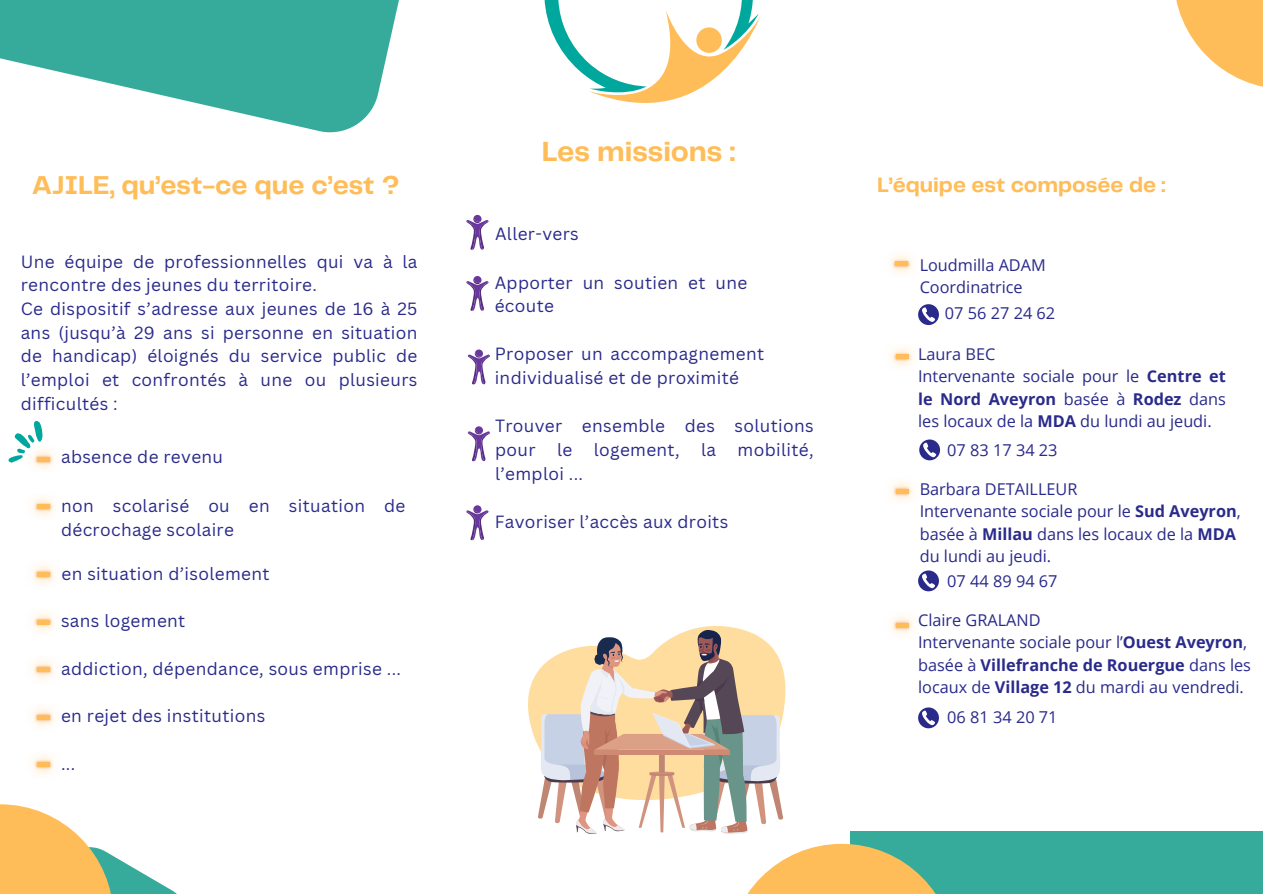
<style>
.page{position:relative;width:1263px;height:894px;background:#fff}
.page>*{position:absolute;margin:0;border:0;box-sizing:border-box;transform-origin:0 0}
.t1{font:700 28.8px "Telegraf";color:#ffbd59}
.t2{font:700 26.85px "Telegraf";color:#ffbd59}
.t3{font:700 21.6px "Telegraf";color:#ffbd59}
.t4{font:17.25px/23.7px "Canva Sans";letter-spacing:.02em;color:#2a2a8b}
.t5{font:16.35px "Open Sans";color:#2a2a8b}
.t6{font:16.2px/22.5px "Open Sans";color:#2a2a8b}
.s1{font-weight:700}
</style>
<div class="page">
<svg style="left:0;top:0;width:399px;height:132px;fill:#36ab9c"></svg>
<svg style="left:113px;top:856px;width:63px;height:37px"></svg>
<svg style="left:0;top:804px;width:113px;height:89px;fill:#ffbd59"></svg>
<div style="left:850px;top:831px;width:413px;height:62px;background:#36ab9c"></div>
<svg style="left:748px;top:843px;width:187px;height:50px;fill:#ffbd59"></svg>
<svg style="left:1176px;top:0;width:87px;height:87px;fill:#ffbd59"></svg>
<svg style="left:544px;top:0;width:217px;height:103px"></svg>
<svg style="left:466px;top:215px;width:22px;height:35px"></svg>
<svg style="left:466px;top:276px;width:22px;height:35px"></svg>
<svg style="left:467px;top:349px;width:23px;height:35px"></svg>
<svg style="left:467px;top:426px;width:23px;height:35px"></svg>
<svg style="left:466px;top:505px;width:22px;height:35px"></svg>
<img style="left:890px;top:254px;width:23px;height:20px">
<img style="left:893px;top:259px;width:17px;height:10px">
<div style="left:895px;top:261px;width:13px;height:5px;background:#ffbd59"></div>
<img style="left:893px;top:352px;width:18px;height:9px">
<div style="left:896px;top:354px;width:12px;height:5px;background:#ffbd59"></div>
<img style="left:893px;top:486px;width:18px;height:10px">
<hr style="left:896px;top:489px;width:12px;height:4px;background:#ffbd59">
<img style="left:893px;top:620px;width:18px;height:10px">
<div style="left:896px;top:622px;width:12px;height:5px;background:#ffbd59"></div>
<svg style="left:919px;top:439px;width:21px;height:21px"></svg>
<svg style="left:918px;top:304px;width:21px;height:21px"></svg>
<svg style="left:918px;top:570px;width:21px;height:21px"></svg>
<svg style="left:918px;top:707px;width:21px;height:21px"></svg>
<svg style="left:528px;top:626px;width:258px;height:120px"></svg>
<svg style="left:538px;top:628px;width:245px;height:206px"></svg>
<svg style="left:8px;top:421px;width:35px;height:42px"></svg>
<img style="left:26px;top:445px;width:28px;height:24px">
<img style="left:35px;top:454px;width:17px;height:10px">
<hr style="left:37px;top:457px;width:13px;height:4px;background:#ffbd59">
<img style="left:32px;top:497px;width:22px;height:20px">
<img style="left:35px;top:502px;width:17px;height:9px">
<div style="left:37px;top:504px;width:13px;height:5px;background:#ffbd59"></div>
<img style="left:32px;top:565px;width:22px;height:20px">
<img style="left:35px;top:569px;width:17px;height:10px">
<hr style="left:37px;top:572px;width:13px;height:4px;background:#ffbd59">
<img style="left:32px;top:612px;width:22px;height:20px">
<img style="left:35px;top:617px;width:17px;height:9px">
<div style="left:37px;top:619px;width:13px;height:5px;background:#ffbd59"></div>
<img style="left:32px;top:660px;width:22px;height:20px">
<img style="left:35px;top:664px;width:17px;height:10px">
<hr style="left:37px;top:667px;width:13px;height:4px;background:#ffbd59">
<img style="left:32px;top:707px;width:22px;height:20px">
<img style="left:35px;top:712px;width:17px;height:9px">
<div style="left:37px;top:714px;width:13px;height:5px;background:#ffbd59"></div>
<img style="left:32px;top:755px;width:22px;height:20px">
<img style="left:35px;top:759px;width:17px;height:10px">
<hr style="left:37px;top:762px;width:13px;height:4px;background:#ffbd59">
<p class="t2" style="left:32px;top:173px;width:369px">AJILE, qu’est-ce que c’est ?</p>
<p class="t4" style="left:21px;top:249px;width:398px">Une équipe de professionnelles qui va à la rencontre des jeunes du territoire.</p>
<p class="t4" style="left:21px;top:296px;width:398px;text-align:justify">Ce dispositif s’adresse aux jeunes de 16 à 25 ans (jusqu’à 29 ans si personne en situation de handicap) éloignés du service public de l’emploi et confrontés à une ou plusieurs difficultés :</p>
<p class="t4" style="left:61px;top:444px;width:164px">absence de revenu</p>
<p class="t4" style="left:61px;top:493px;width:346px">non scolarisé ou en situation de décrochage scolaire</p>
<p class="t4" style="left:62px;top:561px;width:209px">en situation d’isolement</p>
<p class="t4" style="left:61px;top:608px;width:126px">sans logement</p>
<p class="t4" style="left:61px;top:656px;width:342px">addiction, dépendance, sous emprise ...</p>
<p class="t4" style="left:61px;top:703px;width:206px">en rejet des institutions</p>
<p class="t4" style="left:61px;top:751px;width:16px">...</p>
<p class="t1" style="left:542px;top:139px;width:195px">Les missions :</p>
<p class="t4" style="left:495px;top:222px;width:85px">Aller-vers</p>
<p class="t4" style="left:495px;top:270px;width:254px">Apporter un soutien et une écoute</p>
<p class="t4" style="left:495px;top:342px;width:271px">Proposer un accompagnement individualisé et de proximité</p>
<p class="t4" style="left:495px;top:414px;width:320px">Trouver ensemble des solutions pour le</p>
<p class="t4" style="left:594px;top:437px;width:221px">logement, la mobilité,</p>
<p class="t4" style="left:495px;top:461px;width:90px">l’emploi ...</p>
<p class="t4" style="left:495px;top:509px;width:235px">Favoriser l’accès aux droits</p>
<h2 class="t3" style="left:877px;top:176px;width:290px">L’équipe est composée de :</h2>
<p class="t6" style="left:920px;top:253px;width:128px">Loudmilla ADAM</p>
<p class="t6" style="left:920px;top:276px;width:104px">Coordinatrice</p>
<p class="t5" style="left:945px;top:301px;width:112px">07 56 27 24 62</p>
<p class="t6" style="left:918px;top:342px;width:79px">Laura BEC</p>
<h1 class="t6" style="left:918px;top:364px;width:309px;text-align:justify">Intervenante sociale pour le <span class="s1">Centre et le Nord Aveyron</span> basée à <span class="s1">Rodez</span> dans les locaux de la <span class="s1">MDA</span> du lundi au jeudi.</h1>
<p class="t5" style="left:947px;top:439px;width:112px">07 83 17 34 23</p>
<p class="t6" style="left:920px;top:477px;width:159px">Barbara DETAILLEUR</p>
<p class="t6" style="left:920px;top:499px;width:323px">Intervenante sociale pour le <span class="s1">Sud Aveyron</span>, basée à <span class="s1">Millau</span> dans les locaux de la <span class="s1">MDA </span>du lundi au jeudi.</p>
<p class="t5" style="left:947px;top:569px;width:112px">07 44 89 94 67</p>
<p class="t6" style="left:918px;top:608px;width:124px">Claire GRALAND</p>
<h1 class="t6" style="left:918px;top:630px;width:334px">Intervenante sociale pour l’<span class="s1">Ouest Aveyron</span>, basée à <span class="s1">Villefranche de Rouergue</span> dans les locaux de <span class="s1">Village 12</span> du mardi au vendredi.</h1>
<p class="t5" style="left:947px;top:705px;width:112px">06 81 34 20 71</p>
</div>
